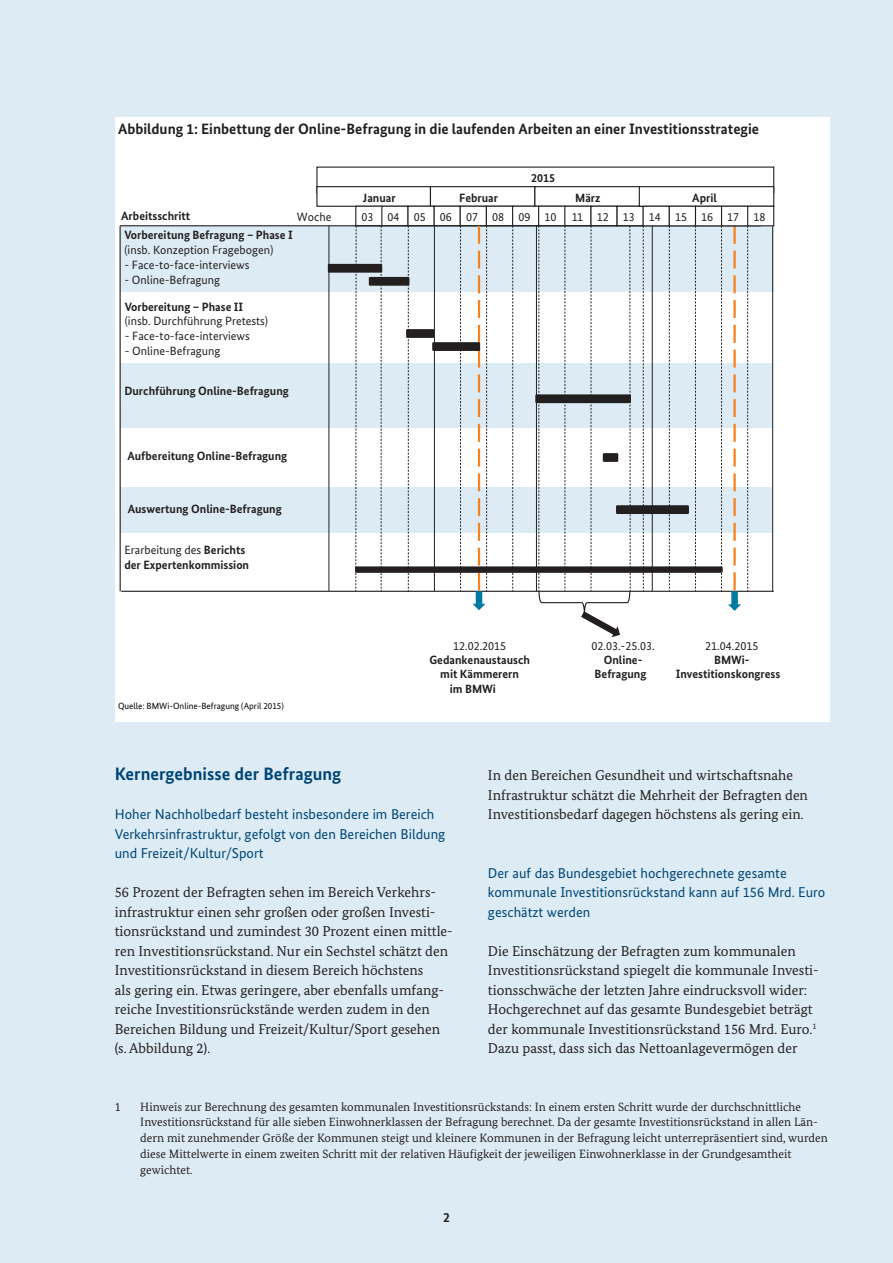
<style>
.page{position:relative;width:893px;height:1263px;background:#ddecf4}
.page>*{position:absolute;margin:0;border:0;box-sizing:border-box;transform-origin:0 0}
.t1{font:700 18px "Bundes Sans";color:#004578}
.t2{font:700 15px "Bundes Sans";color:#231f20}
.t3{font:14.25px/19.5px "Bundes Serif";color:#231f20}
.t4{font:14.25px/19.5px "Bundes Sans";color:#004578}
.t5{font:700 13.5px "Bundes Sans";color:#231f20}
.t6{font:12px/15.8px "Bundes Serif";color:#231f20}
.t7{font:700 12px/14.4px "Bundes Sans";color:#231f20}
.t8{font:12px "Bundes Sans";color:#231f20}
.t9{font:9px "Bundes Sans";color:#000002}
.s1{font-weight:400}
</style>
<div class="page">
<div style="left:115px;top:117px;width:714px;height:605px;background:#fff"></div>
<div style="left:120px;top:363px;width:653px;height:64px;background:#ddecf4"></div>
<div style="left:120px;top:226px;width:654px;height:65px;background:#ddecf4"></div>
<div style="left:120px;top:487px;width:653px;height:45px;background:#ddecf4"></div>
<div style="left:316px;top:186px;width:115px;height:21px;border:1px solid #231f20"></div>
<div style="left:430px;top:186px;width:105px;height:21px;border:1px solid #231f20"></div>
<div style="left:534px;top:186px;width:110px;height:21px;border:1px solid #231f20"></div>
<div style="left:355px;top:206px;width:27px;height:20px;border:1px solid #231f20"></div>
<div style="left:381px;top:206px;width:28px;height:20px;border:1px solid #231f20"></div>
<div style="left:407px;top:206px;width:28px;height:20px;border:1px solid #231f20"></div>
<div style="left:434px;top:206px;width:27px;height:20px;border:1px solid #231f20"></div>
<div style="left:460px;top:206px;width:27px;height:20px;border:1px solid #231f20"></div>
<div style="left:486px;top:206px;width:27px;height:20px;border:1px solid #231f20"></div>
<div style="left:512px;top:206px;width:27px;height:20px;border:1px solid #231f20"></div>
<div style="left:538px;top:206px;width:27px;height:20px;border:1px solid #231f20"></div>
<div style="left:564px;top:206px;width:28px;height:20px;border:1px solid #231f20"></div>
<div style="left:590px;top:206px;width:28px;height:20px;border:1px solid #231f20"></div>
<div style="left:617px;top:206px;width:27px;height:20px;border:1px solid #231f20"></div>
<hr style="left:772px;top:226px;width:1px;height:365px;background:#231f20">
<svg style="left:721px;top:226px;width:1px;height:365px"></svg>
<svg style="left:669px;top:226px;width:1px;height:365px"></svg>
<svg style="left:460px;top:226px;width:1px;height:365px"></svg>
<hr style="left:536px;top:226px;width:1px;height:365px;background:#231f20">
<svg style="left:643px;top:226px;width:1px;height:365px"></svg>
<svg style="left:695px;top:226px;width:1px;height:365px"></svg>
<svg style="left:512px;top:226px;width:1px;height:365px"></svg>
<svg style="left:408px;top:226px;width:1px;height:365px"></svg>
<hr style="left:120px;top:226px;width:1px;height:365px;background:#231f20">
<svg style="left:356px;top:226px;width:1px;height:365px"></svg>
<svg style="left:747px;top:226px;width:1px;height:365px"></svg>
<hr style="left:652px;top:226px;width:1px;height:365px;background:#231f20">
<hr style="left:434px;top:226px;width:1px;height:365px;background:#231f20">
<hr style="left:329px;top:226px;width:1px;height:365px;background:#231f20">
<hr style="left:121px;top:591px;width:653px;height:1px;background:#231f20">
<hr style="left:120px;top:225px;width:641px;height:1px;background:#231f20">
<div style="left:639px;top:187px;width:135px;height:19px;background:#fff"></div>
<div style="left:639px;top:186px;width:135px;height:21px;border:1px solid #231f20"></div>
<div style="left:643px;top:206px;width:27px;height:20px;border:1px solid #231f20"></div>
<div style="left:669px;top:206px;width:27px;height:20px;border:1px solid #231f20"></div>
<div style="left:695px;top:206px;width:27px;height:20px;border:1px solid #231f20"></div>
<div style="left:721px;top:206px;width:27px;height:20px;border:1px solid #231f20"></div>
<div style="left:747px;top:206px;width:27px;height:20px;border:1px solid #231f20"></div>
<div style="left:370px;top:278px;width:38px;height:7px;background:#231f20"></div>
<div style="left:369px;top:277px;width:40px;height:9px;border:2px solid #231f20"></div>
<div style="left:329px;top:265px;width:52px;height:6px;background:#231f20"></div>
<div style="left:328px;top:264px;width:54px;height:9px;border:2px solid #231f20"></div>
<div style="left:535px;top:394px;width:96px;height:9px;border:2px solid #231f20"></div>
<div style="left:617px;top:506px;width:71px;height:7px;background:#231f20"></div>
<div style="left:616px;top:505px;width:73px;height:9px;border:2px solid #231f20"></div>
<svg style="left:728px;top:226px;width:13px;height:385px"></svg>
<svg style="left:472px;top:226px;width:15px;height:384px"></svg>
<div style="left:433px;top:343px;width:46px;height:7px;background:#231f20"></div>
<div style="left:432px;top:342px;width:48px;height:9px;border:2px solid #231f20"></div>
<div style="left:407px;top:330px;width:26px;height:7px;background:#231f20"></div>
<div style="left:406px;top:329px;width:28px;height:9px;border:2px solid #231f20"></div>
<div style="left:356px;top:567px;width:365px;height:5px;background:#231f20"></div>
<div style="left:355px;top:566px;width:368px;height:7px;border:2px solid #231f20"></div>
<svg style="left:381px;top:226px;width:1px;height:365px"></svg>
<svg style="left:538px;top:226px;width:93px;height:411px"></svg>
<p class="t2" style="left:118px;top:120px;width:642px">Abbildung 1: Einbettung der Online-Befragung in die laufenden Arbeiten an einer Investitionsstrategie</p>
<p class="t7" style="left:121px;top:209px;width:71px">Arbeitsschritt</p>
<p class="t8" style="left:297px;top:209px;width:36px">Woche</p>
<p class="t7" style="left:124px;top:227px;width:170px">Vorbereitung Befragung – Phase I</p>
<p class="t8" style="left:124px;top:242px;width:150px">(insb. Konzeption Fragebogen)</p>
<p class="t8" style="left:124px;top:257px;width:127px">- Face-to-face-interviews</p>
<p class="t8" style="left:124px;top:272px;width:97px">- Online-Befragung</p>
<p class="t7" style="left:125px;top:299px;width:120px">Vorbereitung – Phase II</p>
<p class="t8" style="left:125px;top:314px;width:145px">(insb. Durchführung Pretests)</p>
<p class="t8" style="left:125px;top:329px;width:127px">- Face-to-face-interviews</p>
<p class="t8" style="left:125px;top:344px;width:97px">- Online-Befragung</p>
<p class="t7" style="left:124px;top:384px;width:166px">Durchführung Online-Befragung</p>
<p class="t7" style="left:127px;top:449px;width:161px">Aufbereitung Online-Befragung</p>
<p class="t7" style="left:128px;top:501px;width:156px">Auswertung Online-Befragung</p>
<p class="t7" style="left:124px;top:542px;width:126px;line-height:15px"><span class="s1">Erarbeitung des</span> Berichts der Expertenkommission</p>
<p class="t9" style="left:118px;top:700px;width:167px">Quelle: BMWi-Online-Befragung (April 2015)</p>
<p class="t7" style="left:531px;top:170px;width:25px">2015</p>
<p class="t7" style="left:363px;top:190px;width:34px">Januar</p>
<p class="t7" style="left:459px;top:190px;width:40px">Februar</p>
<p class="t7" style="left:575px;top:190px;width:27px">März</p>
<p class="t8" style="left:362px;top:210px;width:196px">03 04 05 06 07 08 09 10</p>
<p class="t8" style="left:572px;top:210px;width:65px">11 12 13</p>
<p class="t7" style="left:692px;top:190px;width:26px">April</p>
<p class="t8" style="left:649px;top:210px;width:118px">14 15 16 17 18</p>
<p class="t8" style="left:453px;top:638px;width:55px">12.02.2015</p>
<p class="t7" style="left:429px;top:652px;width:102px">Gedankenaustausch</p>
<p class="t7" style="left:440px;top:667px;width:80px">mit Kämmerern</p>
<p class="t7" style="left:450px;top:681px;width:48px">im BMWi</p>
<p class="t8" style="left:591px;top:638px;width:65px">02.03.-25.03.</p>
<p class="t7" style="left:595px;top:652px;width:53px;text-align:center">Online-<br>Befragung</p>
<p class="t8" style="left:705px;top:638px;width:55px">21.04.2015</p>
<p class="t7" style="left:676px;top:652px;width:106px;text-indent:38px">BMWi-<br>Investitionskongress</p>
<p class="t1" style="left:115px;top:763px;width:228px">Kernergebnisse der Befragung</p>
<p class="t4" style="left:115px;top:804px;width:332px">Hoher Nachholbedarf besteht insbesondere im Bereich<br>Verkehrsinfrastruktur, gefolgt von den Bereichen Bildung und Freizeit/Kultur/Sport</p>
<p class="t3" style="left:115px;top:882px;width:340px">56 Prozent der Befragten sehen im Bereich Verkehrs&shy;infrastruktur einen sehr großen oder großen Investi&shy;tionsrückstand und zumindest 30 Prozent einen mittle&shy;ren Investitionsrückstand. Nur ein Sechstel schätzt den Investitionsrückstand in diesem Bereich höchstens<br>als gering ein. Etwas geringere, aber ebenfalls umfang&shy;reiche Investitionsrückstände werden zudem in den Bereichen Bildung und Freizeit/Kultur/Sport gesehen (s. Abbildung 2).</p>
<p class="t3" style="left:488px;top:765px;width:322px">In den Bereichen Gesundheit und wirtschaftsnahe<br>Infrastruktur schätzt die Mehrheit der Befragten den<br>Investitionsbedarf dagegen höchstens als gering ein.</p>
<p class="t4" style="left:488px;top:863px;width:339px">Der auf das Bundesgebiet hochgerechnete gesamte kommunale Investitionsrückstand kann auf 156 Mrd. Euro geschätzt werden</p>
<p class="t3" style="left:488px;top:941px;width:330px">Die Einschätzung der Befragten zum kommunalen Investitionsrückstand spiegelt die kommunale Investi&shy;tionsschwäche der letzten Jahre eindrucksvoll wider:<br>Hochgerechnet auf das gesamte Bundesgebiet beträgt der kommunale Investitionsrückstand 156 Mrd. Euro.<sup>1<br></sup>Dazu passt, dass sich das Nettoanlagevermögen der</p>
<p class="t6" style="left:115px;top:1098px;width:7px">1</p>
<p class="t6" style="left:140px;top:1098px;width:689px">Hinweis zur Berechnung des gesamten kommunalen Investitionsrückstands: In einem ersten Schritt wurde der durchschnittliche Investitionsrückstand für alle sieben Einwohnerklassen der Befragung berechnet. Da der gesamte Investitionsrückstand in allen Län&shy;dern mit zunehmender Größe der Kommunen steigt und kleinere Kommunen in der Befragung leicht unterrepräsentiert sind, wurden diese Mittelwerte in einem zweiten Schritt mit der relativen Häufigkeit der jeweiligen Einwohnerklasse in der Grundgesamtheit gewichtet.</p>
<p class="t5" style="left:443px;top:1209px;width:8px">2</p>
</div>
